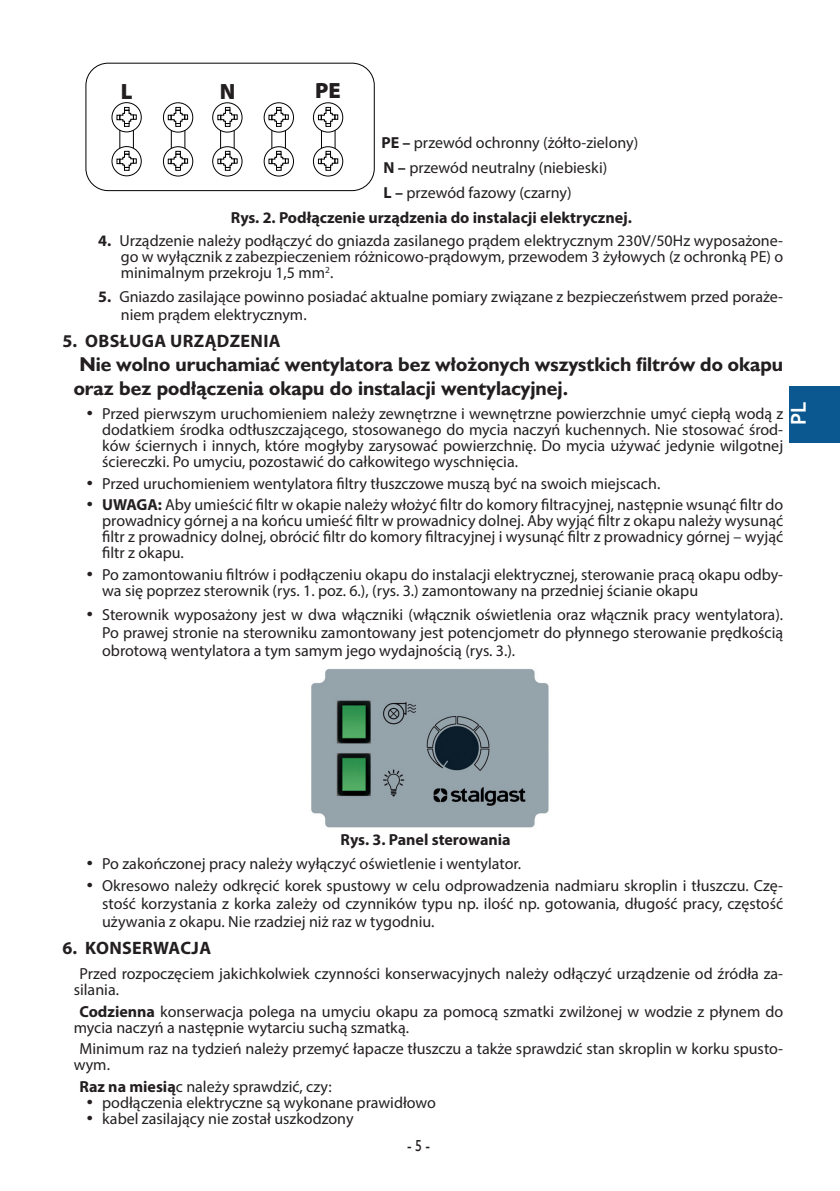
<style>
.page{position:relative;width:840px;height:1191px;background:#fff}
.page>*{position:absolute;margin:0;border:0;box-sizing:border-box;transform-origin:0 0}
.t1{font:900 22.2px "Myriad Pro";color:#231f20}
.t2{font:700 20.6px "Trebuchet MS";color:#fff}
.Tekst_podstawowy_bol{font:700 20px/24px "Humanst 521 EU";color:#231f20}
.t3{font:700 18px "Myriad Pro";letter-spacing:.02em;color:#231f20}
.Tekst_podstawowy{font:16px/16px "Myriad Pro";color:#231f20;text-align:justify}
.Podpis_rysunku{font:700 16px "Myriad Pro";color:#231f20}
.MAIN_TXT{font:700 16px "Myriad Pro";color:#231f20}
.t4{font:16px "Humanst 521 EU";color:#231f20;scale:.86 1}
.s1{font-weight:700}
.s2{font-family:"Humanst 521 EU";font-weight:700}
</style>
<div class="page">
<div style="left:788px;top:386px;width:51px;height:56px;background:#0b5890"></div>
<div style="left:119px;top:124px;width:15px;height:29px;border:1px solid #000001"></div>
<div style="left:171px;top:124px;width:14px;height:29px;border:1px solid #000001"></div>
<div style="left:220px;top:124px;width:14px;height:29px;border:1px solid #000001"></div>
<div style="left:271px;top:124px;width:15px;height:29px;border:1px solid #000001"></div>
<div style="left:321px;top:124px;width:14px;height:29px;border:1px solid #000001"></div>
<svg style="left:112px;top:103px;width:29px;height:29px"></svg>
<div style="left:111px;top:102px;width:31px;height:30px;border:1px solid #000001;border-radius:50%"></div>
<svg style="left:163px;top:103px;width:30px;height:29px"></svg>
<div style="left:163px;top:102px;width:30px;height:31px;border:1px solid #000001;border-radius:50%"></div>
<svg style="left:212px;top:103px;width:30px;height:29px"></svg>
<div style="left:212px;top:102px;width:30px;height:31px;border:1px solid #000001;border-radius:50%"></div>
<svg style="left:264px;top:103px;width:29px;height:29px"></svg>
<div style="left:263px;top:102px;width:31px;height:31px;border:1px solid #000001;border-radius:50%"></div>
<svg style="left:313px;top:103px;width:29px;height:29px"></svg>
<div style="left:313px;top:102px;width:30px;height:31px;border:1px solid #000001;border-radius:50%"></div>
<svg style="left:163px;top:147px;width:30px;height:29px"></svg>
<div style="left:163px;top:146px;width:30px;height:30px;border:1px solid #000001;border-radius:50%"></div>
<svg style="left:212px;top:147px;width:30px;height:29px"></svg>
<div style="left:212px;top:146px;width:30px;height:30px;border:1px solid #000001;border-radius:50%"></div>
<svg style="left:264px;top:147px;width:29px;height:29px"></svg>
<div style="left:263px;top:146px;width:31px;height:30px;border:1px solid #000001;border-radius:50%"></div>
<svg style="left:313px;top:147px;width:29px;height:29px"></svg>
<div style="left:313px;top:146px;width:30px;height:30px;border:1px solid #000001;border-radius:50%"></div>
<svg style="left:112px;top:147px;width:29px;height:29px"></svg>
<div style="left:111px;top:146px;width:31px;height:30px;border:1px solid #000001;border-radius:50%"></div>
<svg style="left:116px;top:107px;width:21px;height:20px"></svg>
<svg style="left:168px;top:107px;width:20px;height:20px"></svg>
<svg style="left:268px;top:107px;width:20px;height:20px"></svg>
<svg style="left:217px;top:107px;width:20px;height:20px"></svg>
<svg style="left:318px;top:107px;width:20px;height:20px"></svg>
<svg style="left:116px;top:151px;width:21px;height:20px"></svg>
<svg style="left:168px;top:151px;width:20px;height:20px"></svg>
<svg style="left:268px;top:151px;width:20px;height:20px"></svg>
<svg style="left:217px;top:151px;width:20px;height:20px"></svg>
<svg style="left:318px;top:151px;width:20px;height:20px"></svg>
<div style="left:85px;top:63px;width:289px;height:128px;border:1px solid #000001;border-radius:22px"></div>
<img style="left:311px;top:669px;width:238px;height:159px">
<p class="t1" style="left:121px;top:79px;width:13px">L</p>
<p class="t1" style="left:220px;top:79px;width:17px">N</p>
<p class="t1" style="left:315px;top:78px;width:27px">PE</p>
<p class="Tekst_podstawowy" style="left:381px;top:134px;width:258px"><span class="s1">PE –</span> przewód ochronny (żółto-zielony)</p>
<p class="Tekst_podstawowy" style="left:383px;top:159px;width:225px"><span class="s1">N –</span> przewód neutralny (niebieski)</p>
<p class="Tekst_podstawowy" style="left:383px;top:184px;width:189px"><span class="s1">L –</span> przewód fazowy (czarny)</p>
<p class="Podpis_rysunku" style="left:231px;top:207px;width:402px">Rys. 2. Podłączenie urządzenia do instalacji elektrycznej.</p>
<p class="Tekst_podstawowy" style="left:121px;top:233px;width:663px;text-indent:-23px"><span class="s1">4.</span> Urządzenie należy podłączyć do gniazda zasilanego prądem elektrycznym 230V/50Hz wyposażone&shy;go w wyłącznik z zabezpieczeniem różnicowo-prądowym, przewodem 3 żyłowych (z ochronką PE) o minimalnym przekroju 1,5 mm<sup>2</sup>.</p>
<p class="Tekst_podstawowy" style="left:121px;top:287px;width:663px;line-height:18px;text-indent:-23px"><span class="s1">5.</span> Gniazdo zasilające powinno posiadać aktualne pomiary związane z bezpieczeństwem przed poraże&shy;niem prądem elektrycznym.</p>
<p class="t3" style="left:63px;top:329px;width:219px">5. OBSŁUGA URZĄDZENIA</p>
<p class="Tekst_podstawowy_bol" style="left:74px;top:353px;width:710px">Nie wolno uruchamiać wentylatora bez włożonych wszystkich filtrów do okapu oraz bez podłączenia okapu do instalacji wentylacyjnej.</p>
<p class="Tekst_podstawowy" style="left:102px;top:405px;width:682px;text-indent:-17px"><span class="s2">•</span> Przed pierwszym uruchomieniem należy zewnętrzne i wewnętrzne powierzchnie umyć ciepłą wodą z dodatkiem środka odtłuszczającego, stosowanego do mycia naczyń kuchennych. Nie stosować środ&shy;ków ściernych i innych, które mogłyby zarysować powierzchnię. Do mycia używać jedynie wilgotnej ściereczki. Po umyciu, pozostawić do całkowitego wyschnięcia.</p>
<p class="Tekst_podstawowy" style="left:85px;top:475px;width:576px"><span class="s2">•</span> Przed uruchomieniem wentylatora filtry tłuszczowe muszą być na swoich miejscach.</p>
<p class="Tekst_podstawowy" style="left:102px;top:497px;width:682px;text-indent:-17px"><span class="s2">•</span> <span class="s1">UWAGA:</span> Aby umieścić filtr w okapie należy włożyć filtr do komory filtracyjnej, następnie wsunąć filtr do prowadnicy górnej a na końcu umieść filtr w prowadnicy dolnej. Aby wyjąć filtr z okapu należy wysunąć filtr z prowadnicy dolnej, obrócić filtr do komory filtracyjnej i wysunąć filtr z prowadnicy górnej – wyjąć filtr z okapu.</p>
<p class="Tekst_podstawowy" style="left:102px;top:566px;width:682px;text-indent:-17px"><span class="s2">•</span> Po zamontowaniu filtrów i podłączeniu okapu do instalacji elektrycznej, sterowanie pracą okapu odby&shy;wa się poprzez sterownik (rys. 1. poz. 6.), (rys. 3.) zamontowany na przedniej ścianie okapu</p>
<p class="Tekst_podstawowy" style="left:102px;top:605px;width:682px;line-height:18px;text-indent:-17px"><span class="s2">•</span> Sterownik wyposażony jest w dwa włączniki (włącznik oświetlenia oraz włącznik pracy wentylatora).<br>Po prawej stronie na sterowniku zamontowany jest potencjometr do płynnego sterowanie prędkością obrotową wentylatora a tym samym jego wydajnością (rys. 3.).</p>
<p class="t2" style="left:785px;top:425px;width:25px;rotate:-90deg">PL</p>
<p class="MAIN_TXT" style="left:340px;top:829px;width:171px">Rys. 3. Panel sterowania</p>
<p class="Tekst_podstawowy" style="left:85px;top:855px;width:437px"><span class="s2">•</span> Po zakończonej pracy należy wyłączyć oświetlenie i wentylator.</p>
<p class="Tekst_podstawowy" style="left:102px;top:876px;width:682px;line-height:18px;text-indent:-17px"><span class="s2">•</span> Okresowo należy odkręcić korek spustowy w celu odprowadzenia nadmiaru skroplin i tłuszczu. Czę&shy;stość korzystania z korka zależy od czynników typu np. ilość np. gotowania, długość pracy, częstość używania z okapu. Nie rzadziej niż raz w tygodniu.</p>
<p class="t3" style="left:63px;top:936px;width:150px">6. KONSERWACJA</p>
<p class="Tekst_podstawowy" style="left:74px;top:965px;width:710px;text-indent:6px">Przed rozpoczęciem jakichkolwiek czynności konserwacyjnych należy odłączyć urządzenie od źródła za&shy;silania.</p>
<p class="Tekst_podstawowy" style="left:74px;top:1003px;width:710px;text-indent:6px"><span class="s1">Codzienna</span> konserwacja polega na umyciu okapu za pomocą szmatki zwilżonej w wodzie z płynem do mycia naczyń a następnie wytarciu suchą szmatką.</p>
<p class="Tekst_podstawowy" style="left:74px;top:1040px;width:710px;text-indent:6px">Minimum raz na tydzień należy przemyć łapacze tłuszczu a także sprawdzić stan skroplin w korku spusto&shy;wym.</p>
<p class="Tekst_podstawowy" style="left:79px;top:1078px;width:254px"><span class="s1">Raz na miesią</span>c należy sprawdzić, czy:</p>
<p class="Tekst_podstawowy" style="left:85px;top:1094px;width:352px"><span class="s2">•</span> podłączenia elektryczne są wykonane prawidłowo</p>
<p class="Tekst_podstawowy" style="left:85px;top:1110px;width:270px"><span class="s2">•</span> kabel zasilający nie został uszkodzony</p>
<p class="t4" style="left:407px;top:1135px;width:28px">- 5 -</p>
</div>
